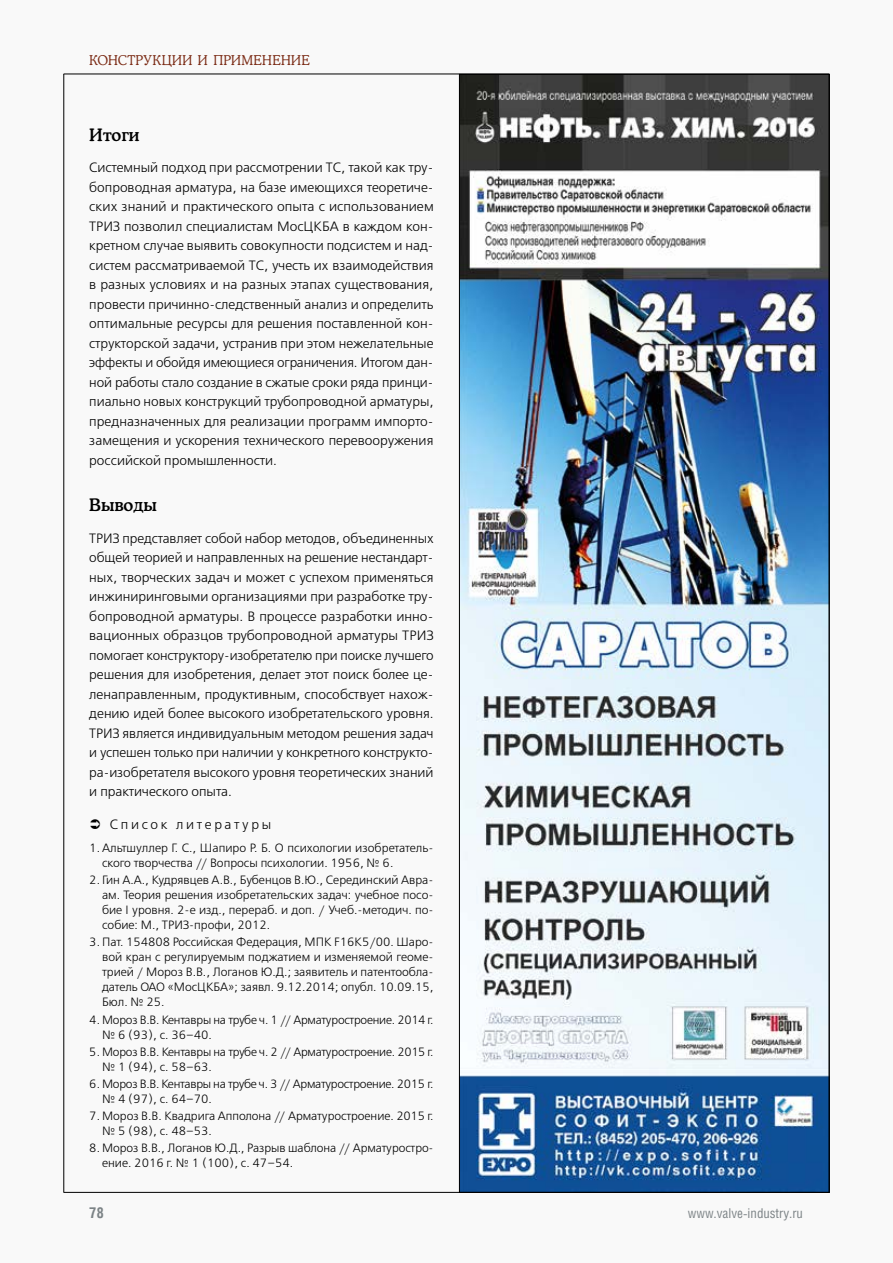
<style>
.page{position:relative;width:893px;height:1263px;background:#f9f9f9}
.page>*{position:absolute;margin:0;border:0;box-sizing:border-box;transform-origin:0 0}
.t1{font:17.25px "Osvald Medium C";color:#000}
.t2{font:700 15px "Helios Cond";color:#7c8386}
.t3{font:13.5px/19.5px "Free Set Light C";color:#000;text-align:justify}
.t4{font:13.5px "Osvald Light C";letter-spacing:.03em;color:#7b2b15}
.t5{font:13.5px "Helios Cond";color:#7c8386}
.t6{font:13.5px "Free Set Light C";letter-spacing:.2em;color:#000}
.t7{font:12px/15px "Free Set Light C";letter-spacing:-.005em;color:#000}
</style>
<div class="page">
<img style="left:461px;top:76px;width:366px;height:1114px">
<hr style="left:64px;top:74px;width:1px;height:1118px;background:#000">
<hr style="left:829px;top:74px;width:1px;height:1118px;background:#000">
<hr style="left:64px;top:74px;width:765px;height:1px;background:#000">
<hr style="left:64px;top:1192px;width:765px;height:1px;background:#000">
<p class="t4" style="left:89px;top:52px;width:222px">конструкции и применение</p>
<p class="t1" style="left:89px;top:124px;width:52px">Итоги</p>
<p class="t3" style="left:89px;top:159px;width:346px">Системный подход при рассмотрении ТС, такой как тру&shy;бопроводная арматура, на базе имеющихся теоретиче&shy;ских знаний и практического опыта с использованием ТРИЗ позволил специалистам МосЦКБА в каждом кон&shy;кретном случае выявить совокупности подсистем и над&shy;систем рассматриваемой ТС, учесть их взаимодействия в разных условиях и на разных этапах существования, провести причинно-следственный анализ и определить оптимальные ресурсы для решения поставленной кон&shy;структорской задачи, устранив при этом нежелательные эффекты и обойдя имеющиеся ограничения. Итогом дан&shy;ной работы стало создание в сжатые сроки ряда принци&shy;пиально новых конструкций трубопроводной арматуры, предназначенных для реализации программ импорто&shy;замещения и ускорения технического перевооружения российской промышленности.</p>
<p class="t1" style="left:89px;top:495px;width:69px">Выводы</p>
<p class="t3" style="left:89px;top:529px;width:346px">ТРИЗ представляет собой набор методов, объединенных общей теорией и направленных на решение нестандарт&shy;ных, творческих задач и может с успехом применяться инжиниринговыми организациями при разработке тру&shy;бопроводной арматуры. В процессе разработки инно&shy;вационных образцов трубопроводной арматуры ТРИЗ помогает конструктору-изобретателю при поиске лучшего решения для изобретения, делает этот поиск более це&shy;ленаправленным, продуктивным, способствует нахож&shy;дению идей более высокого изобретательского уровня.<br>ТРИЗ является индивидуальным методом решения задач и успешен только при наличии у конкретного конструкто&shy;ра-изобретателя высокого уровня теоретических знаний и практического опыта.</p>
<p class="t6" style="left:110px;top:817px;width:163px">Список литературы</p>
<p class="t7" style="left:102px;top:841px;width:333px;text-indent:-13px">1. Альтшуллер Г. С., Шапиро Р. Б. О психологии изобретатель&shy;ского творчества // Вопросы психологии. 1956, № 6.</p>
<p class="t7" style="left:102px;top:873px;width:333px;text-align:justify;text-indent:-13px">2. Гин А.А., Кудрявцев А.В., Бубенцов В.Ю., Серединский Авра&shy;ам. Теория решения изобретательских задач: учебное посо&shy;бие I уровня. 2-е изд., перераб. и доп. / Учеб.-методич. по&shy;собие: М., ТРИЗ-профи, 2012.</p>
<p class="t7" style="left:102px;top:935px;width:333px;text-align:justify;text-indent:-13px">3. Пат. 154808 Российская Федерация, МПК F16K5/00. Шаро&shy;вой кран с регулируемым поджатием и изменяемой геоме&shy;трией / Мороз В.В., Логанов Ю.Д.; заявитель и патентообла&shy;датель ОАО «МосЦКБА»; заявл. 9.12.2014; опубл. 10.09.15, Бюл. № 25.</p>
<p class="t7" style="left:102px;top:1012px;width:333px;text-indent:-13px">4. Мороз В.В. Кентавры на трубе ч. 1 // Арматуростроение. 2014 г. № 6 (93), с. 36–40.</p>
<p class="t7" style="left:102px;top:1044px;width:333px;text-indent:-13px">5. Мороз В.В. Кентавры на трубе ч. 2 // Арматуростроение. 2015 г. № 1 (94), с. 58–63.</p>
<p class="t7" style="left:102px;top:1077px;width:333px;text-indent:-13px">6. Мороз В.В. Кентавры на трубе ч. 3 // Арматуростроение. 2015 г. № 4 (97), с. 64–70.</p>
<p class="t7" style="left:102px;top:1109px;width:333px;text-indent:-13px">7. Мороз В.В. Квадрига Апполона // Арматуростроение. 2015 г. № 5 (98), с. 48–53.</p>
<p class="t7" style="left:102px;top:1141px;width:333px;text-indent:-13px">8. Мороз В.В., Логанов Ю.Д., Разрыв шаблона // Арматуростро&shy;ение. 2016 г. № 1 (100), с. 47–54.</p>
<p class="t2" style="left:89px;top:1203px;width:16px">78</p>
<p class="t5" style="left:688px;top:1205px;width:117px">www.valve-industry.ru</p>
</div>
